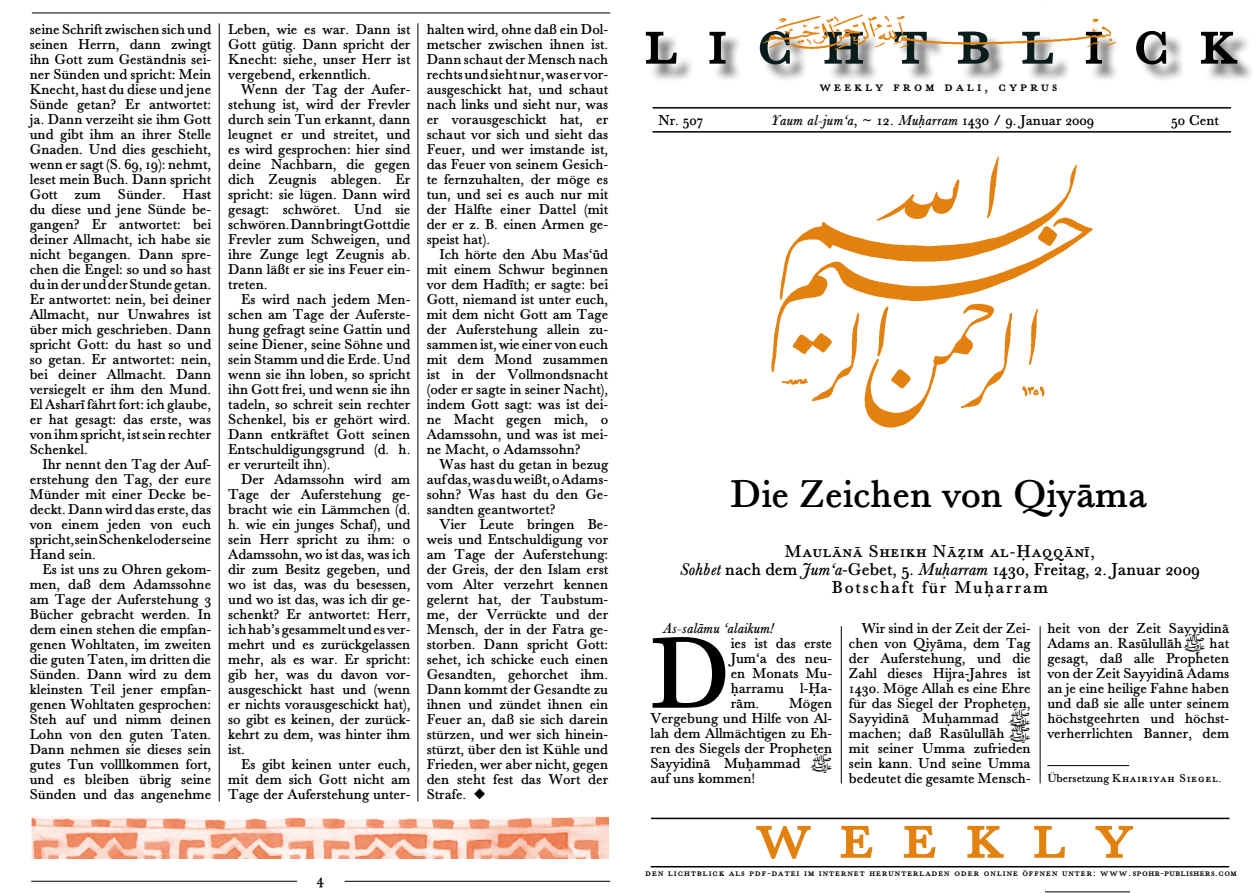
<style>
.page{position:relative;width:1259px;height:893px;background:#fff}
.page>*{position:absolute;margin:0;border:0;box-sizing:border-box;transform-origin:0 0}
.t1{font:105.6px "Spohr Bleisatz Normal";color:#000}
.t2{font:73.5px "Spohr Bleisatz Kapitaelchen";letter-spacing:.4em;color:#000}
.t3{font:73.5px "Spohr Bleisatz Kapitaelchen";letter-spacing:.4em;color:#e2810e}
.t4{font:40.5px "Spohr Bleisatz Normal";color:#000}
.t5{font:18px/18px "Spohr Bleisatz Normal";color:#000;text-align:center}
.t6{font:18px "Spohr Bleisatz Kapitaelchen";letter-spacing:.06em;color:#000}
.t7{font:15px/15px "Spohr Bleisatz Normal";color:#000;text-align:justify}
.t8{font:15px "Spohr Bleisatz Kapitaelchen";letter-spacing:.22em;color:#000}
.t9{font:15px "Spohr Bleisatz Kursiv";letter-spacing:.01em;color:#000}
.t10{font:12px "Spohr Bleisatz Kapitaelchen";letter-spacing:.09em;color:#000}
.t11{font:10.5px "Spohr Bleisatz Kapitaelchen";letter-spacing:.1em;color:#000}
.s1{color:#071d1c}
.s2{font-family:"Spohr Bleisatz Kursiv"}
.s3{font-family:"Spohr Bleisatz Normal"}
</style>
<div class="page">
<div style="left:648px;top:33px;width:611px;height:127px;background:#000;opacity:.6"></div>
<hr style="left:651px;top:818px;width:578px;height:1px;background:#000">
<hr style="left:652px;top:107px;width:579px;height:2px;background:#000">
<hr style="left:652px;top:131px;width:579px;height:1px;background:#000">
<hr style="left:651px;top:866px;width:578px;height:1px;background:#000">
<hr style="left:1045px;top:892px;width:85px;height:1px;background:#000">
<img style="left:736px;top:6px;width:417px;height:47px">
<hr style="left:841px;top:626px;width:1px;height:157px;background:#000">
<hr style="left:1040px;top:626px;width:1px;height:157px;background:#000">
<hr style="left:1047px;top:765px;width:82px;height:1px;background:#000">
<img style="left:756px;top:145px;width:355px;height:283px">
<hr style="left:32px;top:13px;width:578px;height:1px;background:#000">
<hr style="left:31px;top:881px;width:266px;height:1px;background:#000">
<hr style="left:344px;top:881px;width:266px;height:1px;background:#000">
<hr style="left:418px;top:23px;width:1px;height:778px;background:#000">
<hr style="left:219px;top:23px;width:1px;height:778px;background:#000">
<img style="left:31px;top:816px;width:578px;height:43px">
<p class="t7" style="left:30px;top:23px;width:183px">seine Schrift zwischen sich und seinen Herrn, dann zwingt ihn Gott zum Geständnis sei&shy;ner Sünden und spricht: Mein Knecht, hast du diese und jene Sünde getan? Er antwortet: ja. Dann verzeiht sie ihm Gott und gibt ihm an ihrer Stelle Gnaden. Und dies geschieht, wenn er sagt (S. 69, 19): nehmt, leset mein Buch. Dann spricht Gott zum Sünder. Hast du diese und jene Sünde be&shy;gangen? Er antwortet: bei deiner Allmacht, ich habe sie nicht begangen. Dann spre&shy;chen die Engel: so und so hast du in der und der Stunde getan.<br>Er antwortet: nein, bei deiner Allmacht, nur Unwahres ist über mich geschrieben. Dann spricht Gott: du hast so und so getan. Er antwortet: nein, bei deiner Allmacht. Dann versiegelt er ihm den Mund.<br>El Asharî fährt fort: ich glaube, er hat gesagt: das erste, was von ihm spricht, ist sein rechter Schenkel.</p>
<p class="t7" style="left:30px;top:458px;width:183px;text-indent:13px">Ihr nennt den Tag der Auf&shy;erstehung den Tag, der eure Münder mit einer Decke be&shy;deckt. Dann wird das erste, das von einem jeden von euch spricht, sein Schenkel oder seine Hand sein.</p>
<p class="t7" style="left:30px;top:563px;width:183px;text-indent:13px">Es ist uns zu Ohren gekom&shy;men, daß dem Adamssohne am Tage der Auferstehung 3<br>Bücher gebracht werden. In dem einen stehen die empfan&shy;genen Wohltaten, im zweiten die guten Taten, im dritten die Sünden. Dann wird zu dem kleinsten Teil jener empfan&shy;genen Wohltaten gesprochen:<br>Steh auf und nimm deinen Lohn von den guten Taten.<br>Dann nehmen sie dieses sein gutes Tun volllkommen fort, und es bleiben übrig seine Sünden und das angenehme</p>
<p class="t7" style="left:228px;top:23px;width:184px">Leben, wie es war. Dann ist Gott gütig. Dann spricht der Knecht: siehe, unser Herr ist vergebend, erkenntlich.</p>
<p class="t7" style="left:228px;top:83px;width:184px;text-indent:13px">Wenn der Tag der Aufer&shy;stehung ist, wird der Frevler durch sein Tun erkannt, dann leugnet er und streitet, und es wird gesprochen: hier sind deine Nachbarn, die gegen dich Zeugnis ablegen. Er spricht: sie lügen. Dann wird gesagt: schwöret. Und sie schwören. Dann bringt Gott die Frevler zum Schweigen, und ihre Zunge legt Zeugnis ab.<br>Dann läßt er sie ins Feuer ein&shy;treten.</p>
<p class="t7" style="left:228px;top:293px;width:184px;text-indent:13px">Es wird nach jedem Men&shy;schen am Tage der Auferste&shy;hung gefragt seine Gattin und seine Diener, seine Söhne und sein Stamm und die Erde. Und wenn sie ihn loben, so spricht ihn Gott frei, und wenn sie ihn tadeln, so schreit sein rechter Schenkel, bis er gehört wird.<br>Dann entkräftet Gott seinen Entschuldigungsgrund (d. h. er verurteilt ihn).</p>
<p class="t7" style="left:228px;top:473px;width:184px;text-indent:13px">Der Adamssohn wird am Tage der Auferstehung ge&shy;bracht wie ein Lämmchen (d. h. wie ein junges Schaf), und sein Herr spricht zu ihm: o Adamssohn, wo ist das, was ich dir zum Besitz gegeben, und wo ist das, was du besessen, und wo ist das, was ich dir ge&shy;schenkt? Er antwortet: Herr, ich hab’s gesammelt und es ver&shy;mehrt und es zurückgelassen mehr, als es war. Er spricht: gib her, was du davon vor&shy;ausgeschickt hast und (wenn er nichts vorausgeschickt hat), so gibt es keinen, der zurück&shy;kehrt zu dem, was hinter ihm ist.</p>
<p class="t7" style="left:228px;top:758px;width:184px;text-indent:13px">Es gibt keinen unter euch, mit dem sich Gott nicht am Tage der Auferstehung unter-</p>
<p class="t7" style="left:427px;top:22px;width:183px">halten wird, ohne daß ein Dol&shy;metscher zwischen ihnen ist.<br>Dann schaut der Mensch nach rechts und sieht nur, was er vor&shy;ausgeschickt hat, und schaut nach links und sieht nur, was er vorausgeschickt hat, er schaut vor sich und sieht das Feuer, und wer imstande ist, das Feuer von seinem Gesich&shy;te fernzuhalten, der möge es tun, und sei es auch nur mit der Hälfte einer Dattel (mit der er z. B. einen Armen ge&shy;speist hat).</p>
<p class="t7" style="left:427px;top:247px;width:183px;text-indent:13px">Ich hörte den Abu Mas‘ûd mit einem Schwur beginnen vor dem Hadîth; er sagte: bei Gott, niemand ist unter euch, mit dem nicht Gott am Tage der Auferstehung allein zu&shy;sammen ist, wie einer von euch mit dem Mond zusammen ist in der Vollmondsnacht (oder er sagte in seiner Nacht), indem Gott sagt: was ist dei&shy;ne Macht gegen mich, o Adamssohn, und was ist mei&shy;ne Macht, o Adamssohn?</p>
<p class="t7" style="left:427px;top:457px;width:183px;text-indent:13px">Was hast du getan in bezug auf das, was du weißt, o Adams&shy;sohn? Was hast du den Ge&shy;sandten geantwortet?</p>
<p class="t7" style="left:427px;top:517px;width:183px;text-indent:13px">Vier Leute bringen Be&shy;weis und Entschuldigung vor am Tage der Auferstehung: der Greis, der den Islam erst vom Alter verzehrt kennen gelernt hat, der Taubstum&shy;me, der Verrückte und der Mensch, der in der Fatra ge&shy;storben. Dann spricht Gott: sehet, ich schicke euch einen Gesandten, gehorchet ihm.<br>Dann kommt der Gesandte zu ihnen und zündet ihnen ein Feuer an, daß sie sich darein stürzen, und wer sich hinein&shy;stürzt, über den ist Kühle und Frieden, wer aber nicht, gegen den steht fest das Wort der Strafe. ◆</p>
<p class="t7" style="left:317px;top:872px;width:9px">4</p>
<h2 class="t2" style="left:645px;top:-9px;width:594px">li<span class="s1">chtbl</span>ick</h2>
<p class="t8" style="left:820px;top:76px;width:239px">weekly from dali, cyprus</p>
<p class="t7" style="left:658px;top:113px;width:46px">Nr. 507</p>
<p class="t7" style="left:771px;top:114px;width:325px"><span class="s2">Yaum al-jum‘a</span>, ~ 12. <span class="s2">Muªarram</span> 1430 / 9. Januar 2009</p>
<p class="t7" style="left:1171px;top:113px;width:49px">50 Cent</p>
<h3 class="t4" style="left:730px;top:467px;width:418px">Die Zeichen von Qiyâma</h3>
<p class="t6" style="left:785px;top:539px;width:312px">Maulânâ Sheikh Nâ|im al-Óaqqânî,</p>
<p class="t5" style="left:680px;top:561px;width:522px"><span class="s2">Sohbet</span> nach dem <span class="s2">Jum‘a</span>-Gebet, 5. <span class="s2">Muªarram</span> 1430, Freitag, 2. Januar 2009<br>Botschaft für Muªarram</p>
<p class="t9" style="left:663px;top:618px;width:112px">As-salâmu ‘alaikum!</p>
<h1 class="t1" style="left:650px;top:604px;width:82px">D</h1>
<p class="t7" style="left:730px;top:636px;width:103px">ies ist das erste Jum‘a des neu&shy;en Monats Mu&shy;ªarramu l-Óa&shy;râm.</p>
<p class="t7" style="left:650px;top:696px;width:183px;text-indent:139px">Mögen Vergebung und Hilfe von Al&shy;lah dem Allmächtigen zu Eh&shy;ren des Siegels der Propheten Sayyidinâ Muªammad œ auf uns kommen!</p>
<p class="t7" style="left:849px;top:621px;width:183px;text-indent:13px">Wir sind in der Zeit der Zei&shy;chen von Qiyâma, dem Tag der Auferstehung, und die Zahl dieses Hijra-Jahres ist 1430. Möge Allah es eine Ehre für das Siegel der Propheten, Sayyidinâ Muªammad œ machen; daß Rasûlullâh œ mit seiner Umma zufrieden sein kann. Und seine Umma bedeutet die gesamte Mensch-</p>
<p class="t7" style="left:1047px;top:621px;width:183px">heit von der Zeit Sayyidinâ Adams an. Rasûlullâh œ hat gesagt, daß alle Propheten von der Zeit Sayyidinâ Adams an je eine heilige Fahne haben und daß sie alle unter seinem höchstgeehrten und höchst&shy;verherrlichten Banner, dem</p>
<p class="t10" style="left:1047px;top:771px;width:176px"><span class="s3">Übersetzung</span> Khairiyah Siegel.</p>
<h2 class="t3" style="left:756px;top:785px;width:378px">weekly</h2>
<p class="t11" style="left:645px;top:866px;width:593px">den lichtblick als pdf-datei im internet herunterladen oder online öffnen unter: www.spohr-publishers.com</p>
</div>
